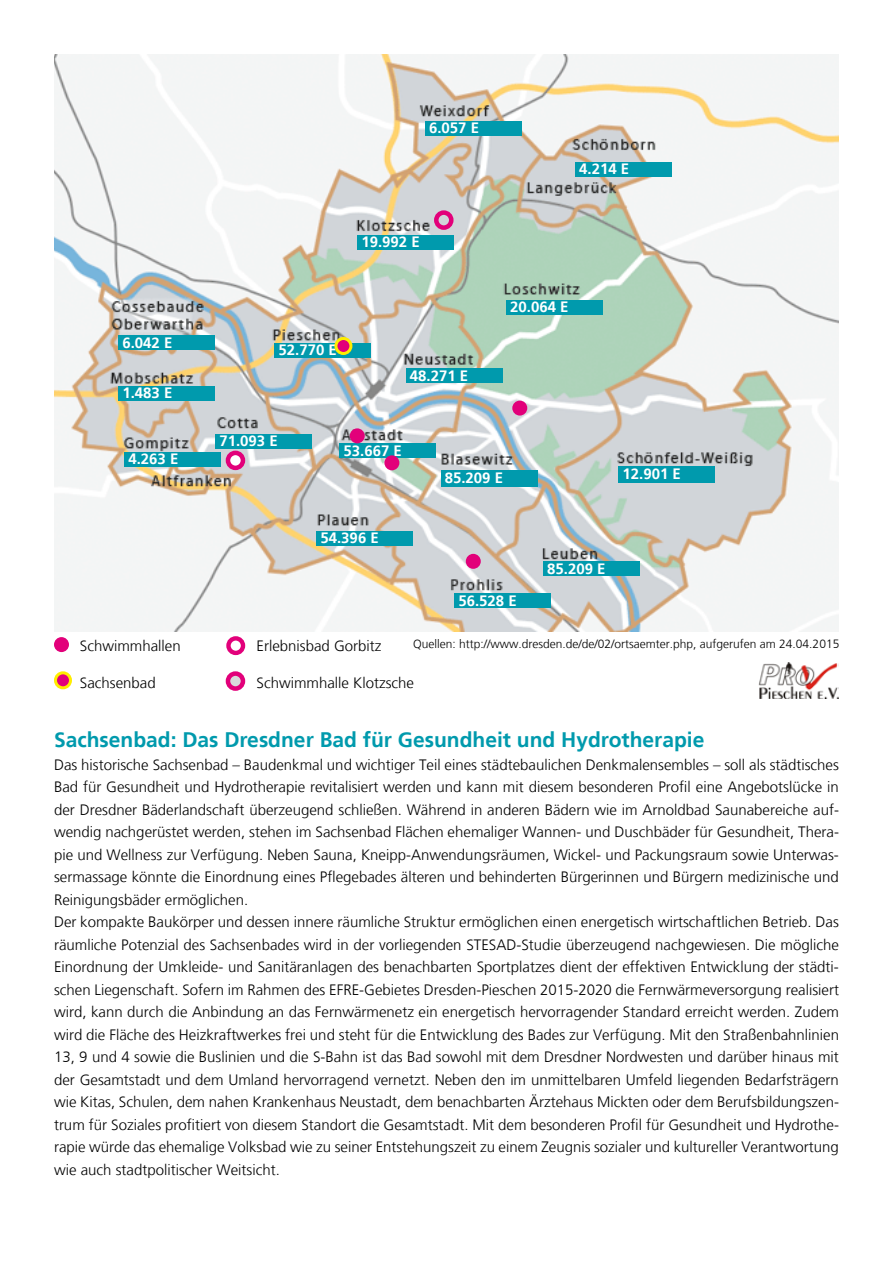
<style>
.page{position:relative;width:893px;height:1263px;background:#fff}
.page>*{position:absolute;margin:0;border:0;box-sizing:border-box;transform-origin:0 0}
.t1{font:700 21px "Frutiger LT";color:#009aad}
.t2{font:300 15px/22.5px "Frutiger LT";color:#000}
.t3{font:700 15px "Frutiger LT";color:#fff}
.t4{font:300 12px "Frutiger LT";color:#000}
</style>
<div class="page">
<img style="left:54px;top:54px;width:785px;height:577px">
<div style="left:357px;top:235px;width:97px;height:15px;background:#009aad"></div>
<div style="left:506px;top:300px;width:97px;height:15px;background:#009aad"></div>
<div style="left:274px;top:343px;width:97px;height:15px;background:#009aad"></div>
<div style="left:406px;top:368px;width:97px;height:15px;background:#009aad"></div>
<div style="left:339px;top:443px;width:97px;height:15px;background:#009aad"></div>
<div style="left:215px;top:434px;width:97px;height:15px;background:#009aad"></div>
<div style="left:124px;top:452px;width:97px;height:15px;background:#009aad"></div>
<div style="left:441px;top:470px;width:96px;height:17px;background:#009aad"></div>
<div style="left:336px;top:338px;width:15px;height:15px;background:#e2007a;border-radius:50%"></div>
<div style="left:334px;top:337px;width:18px;height:18px;border:3px solid #ffed00;border-radius:50%"></div>
<div style="left:466px;top:554px;width:15px;height:15px;background:#e2007a;border-radius:50%"></div>
<div style="left:512px;top:401px;width:15px;height:15px;background:#e2007a;border-radius:50%"></div>
<div style="left:434px;top:210px;width:19px;height:20px;border:4px solid #e2007a;border-radius:50%"></div>
<div style="left:350px;top:428px;width:15px;height:15px;background:#e2007a;border-radius:50%"></div>
<div style="left:384px;top:455px;width:15px;height:15px;background:#e2007a;border-radius:50%"></div>
<div style="left:618px;top:467px;width:97px;height:16px;background:#009aad"></div>
<div style="left:543px;top:561px;width:97px;height:15px;background:#009aad"></div>
<div style="left:454px;top:593px;width:97px;height:15px;background:#009aad"></div>
<div style="left:316px;top:531px;width:97px;height:15px;background:#009aad"></div>
<div style="left:118px;top:335px;width:97px;height:15px;background:#009aad"></div>
<div style="left:118px;top:386px;width:97px;height:15px;background:#009aad"></div>
<div style="left:575px;top:162px;width:97px;height:15px;background:#009aad"></div>
<div style="left:425px;top:121px;width:97px;height:15px;background:#009aad"></div>
<img style="left:758px;top:662px;width:81px;height:36px">
<div style="left:228px;top:453px;width:15px;height:15px;background:#fff;border-radius:50%"></div>
<div style="left:226px;top:451px;width:19px;height:19px;border:4px solid #e2007a;border-radius:50%"></div>
<div style="left:54px;top:637px;width:15px;height:15px;background:#e2007a;border-radius:50%"></div>
<div style="left:55px;top:673px;width:15px;height:15px;background:#e2007a;border-radius:50%"></div>
<div style="left:54px;top:671px;width:18px;height:18px;border:3px solid #ffed00;border-radius:50%"></div>
<svg style="left:228px;top:673px;width:15px;height:15px"></svg>
<div style="left:226px;top:671px;width:19px;height:20px;border:4px solid #e2007a;border-radius:50%"></div>
<svg style="left:228px;top:638px;width:15px;height:15px"></svg>
<div style="left:226px;top:636px;width:19px;height:19px;border:4px solid #e2007a;border-radius:50%"></div>
<p class="t3" style="left:122px;top:334px;width:52px">6.042 E</p>
<p class="t3" style="left:122px;top:384px;width:52px">1.483 E</p>
<p class="t3" style="left:128px;top:450px;width:52px">4.263 E</p>
<p class="t3" style="left:429px;top:119px;width:52px">6.057 E</p>
<p class="t3" style="left:579px;top:160px;width:52px">4.214 E</p>
<p class="t3" style="left:361px;top:233px;width:60px">19.992 E</p>
<p class="t3" style="left:279px;top:341px;width:60px">52.770 E</p>
<p class="t3" style="left:410px;top:367px;width:60px">48.271 E</p>
<p class="t3" style="left:510px;top:298px;width:60px">20.064 E</p>
<p class="t3" style="left:219px;top:432px;width:60px">71.093 E</p>
<p class="t3" style="left:344px;top:442px;width:60px">53.667 E</p>
<p class="t3" style="left:445px;top:469px;width:60px">85.209 E</p>
<p class="t3" style="left:622px;top:465px;width:60px">12.901 E</p>
<p class="t3" style="left:320px;top:529px;width:60px">54.396 E</p>
<p class="t3" style="left:458px;top:591px;width:60px">56.528 E</p>
<p class="t3" style="left:547px;top:560px;width:60px">85.209 E</p>
<p class="t2" style="left:80px;top:635px;width:102px">Schwimmhallen</p>
<p class="t4" style="left:413px;top:637px;width:428px">Quellen: http://www.dresden.de/de/02/ortsaemter.php, aufgerufen am 24.04.2015</p>
<p class="t2" style="left:80px;top:672px;width:77px">Sachsenbad</p>
<p class="t2" style="left:257px;top:672px;width:159px">Schwimmhalle Klotzsche</p>
<p class="t2" style="left:257px;top:635px;width:127px">Erlebnisbad Gorbitz</p>
<h1 class="t1" style="left:54px;top:728px;width:652px">Sachsenbad: Das Dresdner Bad für Gesundheit und Hydrotherapie</h1>
<p class="t2" style="left:54px;top:754px;width:786px">Das historische Sachsenbad – Baudenkmal und wichtiger Teil eines städtebaulichen Denkmalensembles – soll als städtisches Bad für Gesundheit und Hydrotherapie revitalisiert werden und kann mit diesem besonderen Profil eine Angebotslücke in der Dresdner Bäderlandschaft überzeugend schließen. Während in anderen Bädern wie im Arnoldbad Saunabereiche auf&shy;wendig nachgerüstet werden, stehen im Sachsenbad Flächen ehemaliger Wannen- und Duschbäder für Gesundheit, Thera&shy;pie und Wellness zur Verfügung. Neben Sauna, Kneipp-Anwendungsräumen, Wickel- und Packungsraum sowie Unterwas&shy;sermassage könnte die Einordnung eines Pflegebades älteren und behinderten Bürgerinnen und Bürgern medizinische und Reinigungsbäder ermöglichen.<br>Der kompakte Baukörper und dessen innere räumliche Struktur ermöglichen einen energetisch wirtschaftlichen Betrieb. Das räumliche Potenzial des Sachsenbades wird in der vorliegenden STESAD-Studie überzeugend nachgewiesen. Die mögliche Einordnung der Umkleide- und Sanitäranlagen des benachbarten Sportplatzes dient der effektiven Entwicklung der städti&shy;schen Liegenschaft. Sofern im Rahmen des EFRE-Gebietes Dresden-Pieschen 2015-2020 die Fernwärmeversorgung realisiert wird, kann durch die Anbindung an das Fernwärmenetz ein energetisch hervorragender Standard erreicht werden. Zudem wird die Fläche des Heizkraftwerkes frei und steht für die Entwicklung des Bades zur Verfügung. Mit den Straßenbahnlinien 13, 9 und 4 sowie die Buslinien und die S-Bahn ist das Bad sowohl mit dem Dresdner Nordwesten und darüber hinaus mit der Gesamtstadt und dem Umland hervorragend vernetzt. Neben den im unmittelbaren Umfeld liegenden Bedarfsträgern wie Kitas, Schulen, dem nahen Krankenhaus Neustadt, dem benachbarten Ärztehaus Mickten oder dem Berufsbildungszen&shy;trum für Soziales profitiert von diesem Standort die Gesamtstadt. Mit dem besonderen Profil für Gesundheit und Hydrothe&shy;rapie würde das ehemalige Volksbad wie zu seiner Entstehungszeit zu einem Zeugnis sozialer und kultureller Verantwortung wie auch stadtpolitischer Weitsicht.</p>
</div>
